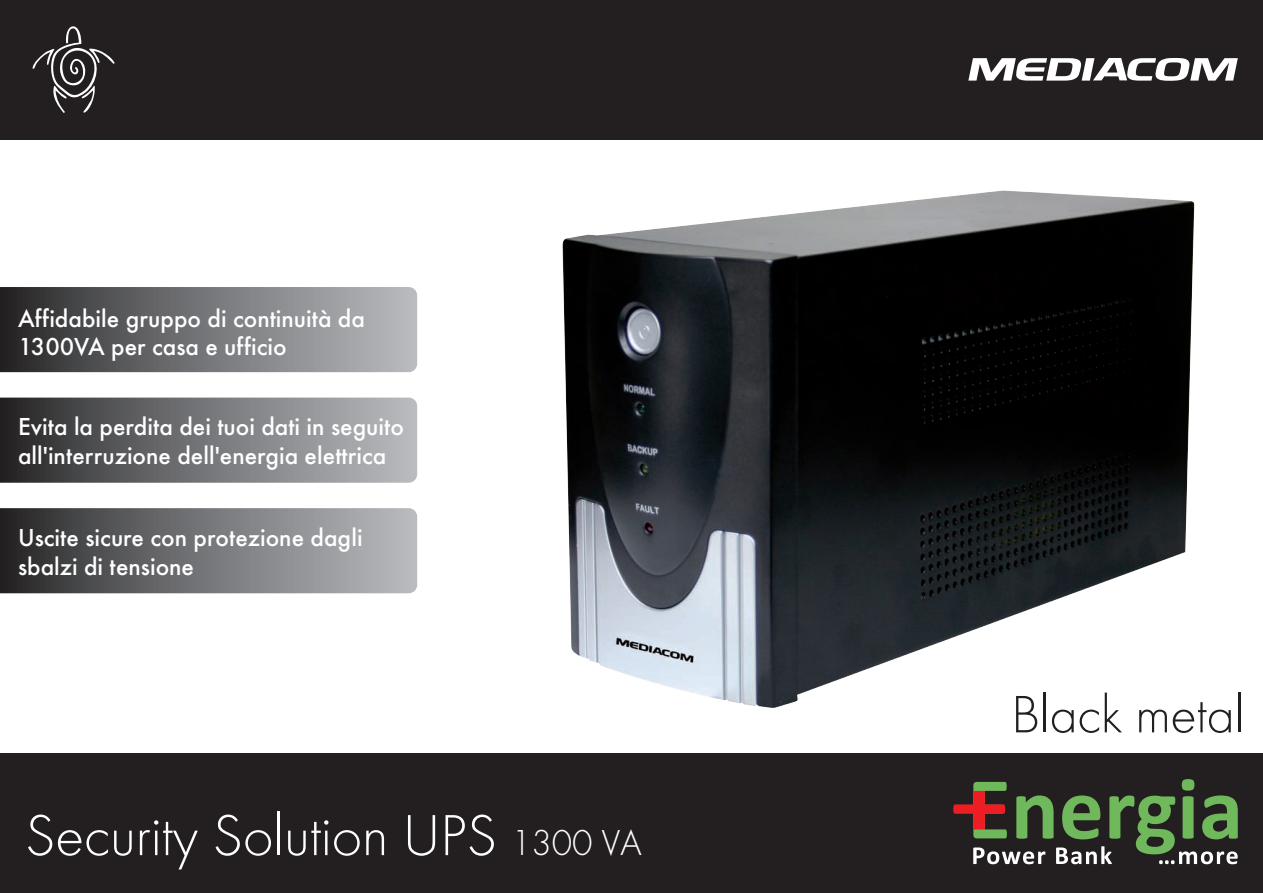
<style>
.page{position:relative;width:1263px;height:893px;background:#fff}
.page>*{position:absolute;margin:0;border:0;box-sizing:border-box;transform-origin:0 0}
.t1{font:300 60px "Futura T";letter-spacing:-.005em;color:#fff}
.t2{font:300 54.6px "Futura T";letter-spacing:-.005em;color:#231f20}
.t3{font:500 25.5px/28.5px "Futura T";color:#fff}
.s1{font-size:37.5px}
</style>
<div class="page">
<div style="left:0;top:0;width:1263px;height:139px;background:#231f20"></div>
<div style="left:0;top:754px;width:1263px;height:139px;background:#231f20"></div>
<svg style="left:32px;top:26px;width:83px;height:87px"></svg>
<svg style="left:968px;top:58px;width:270px;height:23px"></svg>
<svg style="left:953px;top:779px;width:285px;height:85px"></svg>
<svg style="left:0;top:287px;width:417px;height:85px;background:#737476"></svg>
<svg style="left:0;top:398px;width:417px;height:85px;background:#737477"></svg>
<svg style="left:0;top:508px;width:417px;height:85px;background:#737477"></svg>
<img style="left:562px;top:190px;width:632px;height:518px">
<p class="t3" style="left:18px;top:304px;width:348px">Affidabile gruppo di continuità da<br>1300VA per casa e ufficio</p>
<p class="t3" style="left:18px;top:412px;width:387px">Evita la perdita dei tuoi dati in seguito all'interruzione dell'energia elettrica</p>
<p class="t3" style="left:18px;top:523px;width:346px">Uscite sicure con protezione dagli sbalzi di tensione</p>
<h1 class="t1" style="left:25px;top:800px;width:619px">Security Solution UPS <span class="s1">1300 VA</span></h1>
<h2 class="t2" style="left:1011px;top:682px;width:235px">Black metal</h2>
</div>
